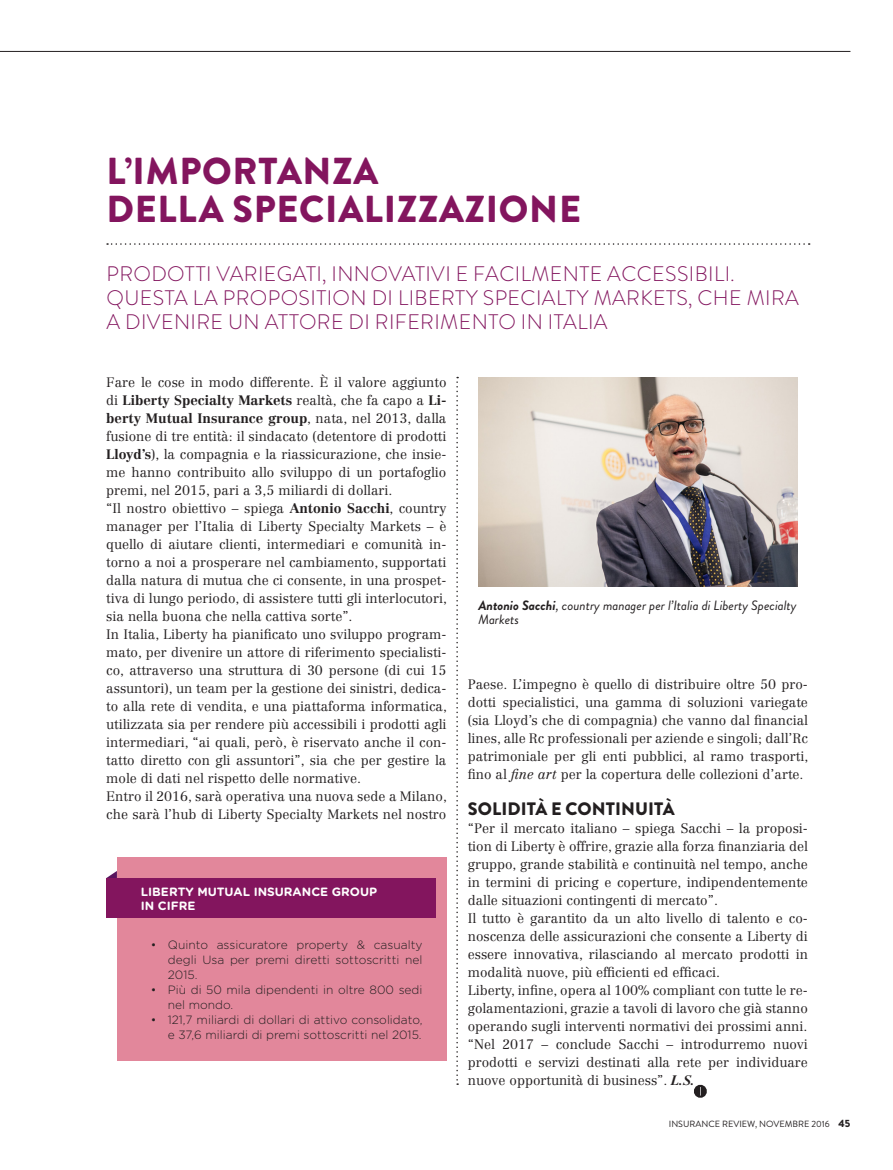
<style>
.page{position:relative;width:893px;height:1170px;background:#fff}
.page>*{position:absolute;margin:0;border:0;box-sizing:border-box;transform-origin:0 0}
.t1{font:900 37.5px "Brandon Grotesque";letter-spacing:.02em;color:#83155e}
.t2{font:300 21px/24px "Brandon Grotesque";letter-spacing:.02em;color:#83155e}
.t3{font:900 18px "Brandon Grotesque";letter-spacing:.005em;color:#231f20}
.t4{font:300 13.5px/18px "Centennial LT Std";color:#231f20;text-align:justify}
.t5{font:italic 13.5px/13.5px "Brandon Grotesque";color:#231f20}
.t6{font:300 12px/15px "Gotham Rounded";color:#231f20;text-align:justify}
.t7{font:700 12px "Gotham Rounded";color:#fff}
.t8{font:9px "Brandon Grotesque";color:#231f20}
.s1{font-weight:700}
.s2{font-style:italic}
.s3{font-weight:700;font-style:italic}
.s4{font-weight:900;font-size:10.5px}
</style>
<div class="page">
<svg style="left:456px;top:377px;width:2px;height:707px"></svg>
<svg style="left:107px;top:243px;width:703px;height:2px"></svg>
<img style="left:478px;top:377px;width:319px;height:209px">
<hr style="left:0;top:51px;width:850px;height:1px;background:#231f20">
<svg style="left:694px;top:1084px;width:13px;height:13px"></svg>
<svg style="left:106px;top:871px;width:11px;height:7px"></svg>
<div style="left:117px;top:857px;width:329px;height:203px;background:#e2879b"></div>
<div style="left:106px;top:878px;width:330px;height:40px;background:#83155e"></div>
<p class="t1" style="left:107px;top:145px;width:273px">L’IMPORTANZA</p>
<p class="t1" style="left:107px;top:182px;width:476px">DELLA SPECIALIZZAZIONE</p>
<p class="t2" style="left:106px;top:261px;width:694px">PRODOTTI VARIEGATI, INNOVATIVI E FACILMENTE ACCESSIBILI.<br>QUESTA LA PROPOSITION DI LIBERTY SPECIALTY MARKETS, CHE MIRA<br>A DIVENIRE UN ATTORE DI RIFERIMENTO IN ITALIA</p>
<p class="t4" style="left:106px;top:373px;width:342px">Fare le cose in modo differente. È il valore aggiunto di <span class="s1">Liberty Specialty Markets</span> realtà, che fa capo a <span class="s1">Li&shy;berty Mutual Insurance group</span>, nata, nel 2013, dalla fusione di tre entità: il sindacato (detentore di prodotti <span class="s1">Lloyd’s</span>), la compagnia e la riassicurazione, che insie&shy;me hanno contribuito allo sviluppo di un portafoglio premi, nel 2015, pari a 3,5 miliardi di dollari.</p>
<p class="t4" style="left:106px;top:499px;width:342px">“Il nostro obiettivo – spiega <span class="s1">Antonio Sacchi</span>, country manager per l’Italia di Liberty Specialty Markets – è quello di aiutare clienti, intermediari e comunità in&shy;torno a noi a prosperare nel cambiamento, supportati dalla natura di mutua che ci consente, in una prospet&shy;tiva di lungo periodo, di assistere tutti gli interlocutori, sia nella buona che nella cattiva sorte”.</p>
<p class="t4" style="left:106px;top:625px;width:342px">In Italia, Liberty ha pianificato uno sviluppo program&shy;mato, per divenire un attore di riferimento specialisti&shy;co, attraverso una struttura di 30 persone (di cui 15 assuntori), un team per la gestione dei sinistri, dedica&shy;to alla rete di vendita, e una piattaforma informatica, utilizzata sia per rendere più accessibili i prodotti agli intermediari, “ai quali, però, è riservato anche il con&shy;tatto diretto con gli assuntori”, sia che per gestire la mole di dati nel rispetto delle normative.</p>
<p class="t4" style="left:106px;top:787px;width:342px">Entro il 2016, sarà operativa una nuova sede a Milano, che sarà l’hub di Liberty Specialty Markets nel nostro</p>
<p class="t7" style="left:141px;top:883px;width:238px">LIBERTY MUTUAL INSURANCE GROUP</p>
<p class="t7" style="left:141px;top:896px;width:56px">IN CIFRE</p>
<p class="t6" style="left:168px;top:936px;width:256px;text-indent:-17px">• Quinto assicuratore property &amp; casualty degli Usa per premi diretti sottoscritti nel 2015.</p>
<p class="t6" style="left:168px;top:981px;width:256px;text-indent:-17px">• Più di 50 mila dipendenti in oltre 800 sedi nel mondo.</p>
<p class="t6" style="left:151px;top:1011px;width:273px;text-align:right">• 121,7 miliardi di dollari di attivo consolidato, e 37,6 miliardi di premi sottoscritti nel 2015.</p>
<p class="t5" style="left:478px;top:599px;width:320px"><span class="s1">Antonio Sacchi</span>, country manager per l’Italia di Liberty Specialty<br>Markets</p>
<p class="t4" style="left:468px;top:675px;width:342px">Paese. L’impegno è quello di distribuire oltre 50 pro&shy;dotti specialistici, una gamma di soluzioni variegate (sia Lloyd’s che di compagnia) che vanno dal financial lines, alle Rc professionali per aziende e singoli; dall’Rc patrimoniale per gli enti pubblici, al ramo trasporti, fino al <span class="s2">fine art</span> per la copertura delle collezioni d’arte.</p>
<p class="t3" style="left:468px;top:795px;width:208px">SOLIDITÀ E CONTINUITÀ</p>
<p class="t4" style="left:468px;top:819px;width:342px">“Per il mercato italiano – spiega Sacchi – la proposi&shy;tion di Liberty è offrire, grazie alla forza finanziaria del gruppo, grande stabilità e continuità nel tempo, anche in termini di pricing e coperture, indipendentemente dalle situazioni contingenti di mercato”.</p>
<p class="t4" style="left:468px;top:909px;width:342px">Il tutto è garantito da un alto livello di talento e co&shy;noscenza delle assicurazioni che consente a Liberty di essere innovativa, rilasciando al mercato prodotti in modalità nuove, più efficienti ed efficaci.</p>
<p class="t4" style="left:468px;top:981px;width:342px">Liberty, infine, opera al 100% compliant con tutte le re&shy;golamentazioni, grazie a tavoli di lavoro che già stanno operando sugli interventi normativi dei prossimi anni.</p>
<p class="t4" style="left:468px;top:1035px;width:342px">“Nel 2017 – conclude Sacchi – introdurremo nuovi prodotti e servizi destinati alla rete per individuare nuove opportunità di business”. <span class="s3">L.S.</span></p>
<p class="t8" style="left:669px;top:1117px;width:183px">INSURANCE REVIEW, NOVEMBRE 2016 <span class="s4">45</span></p>
</div>
